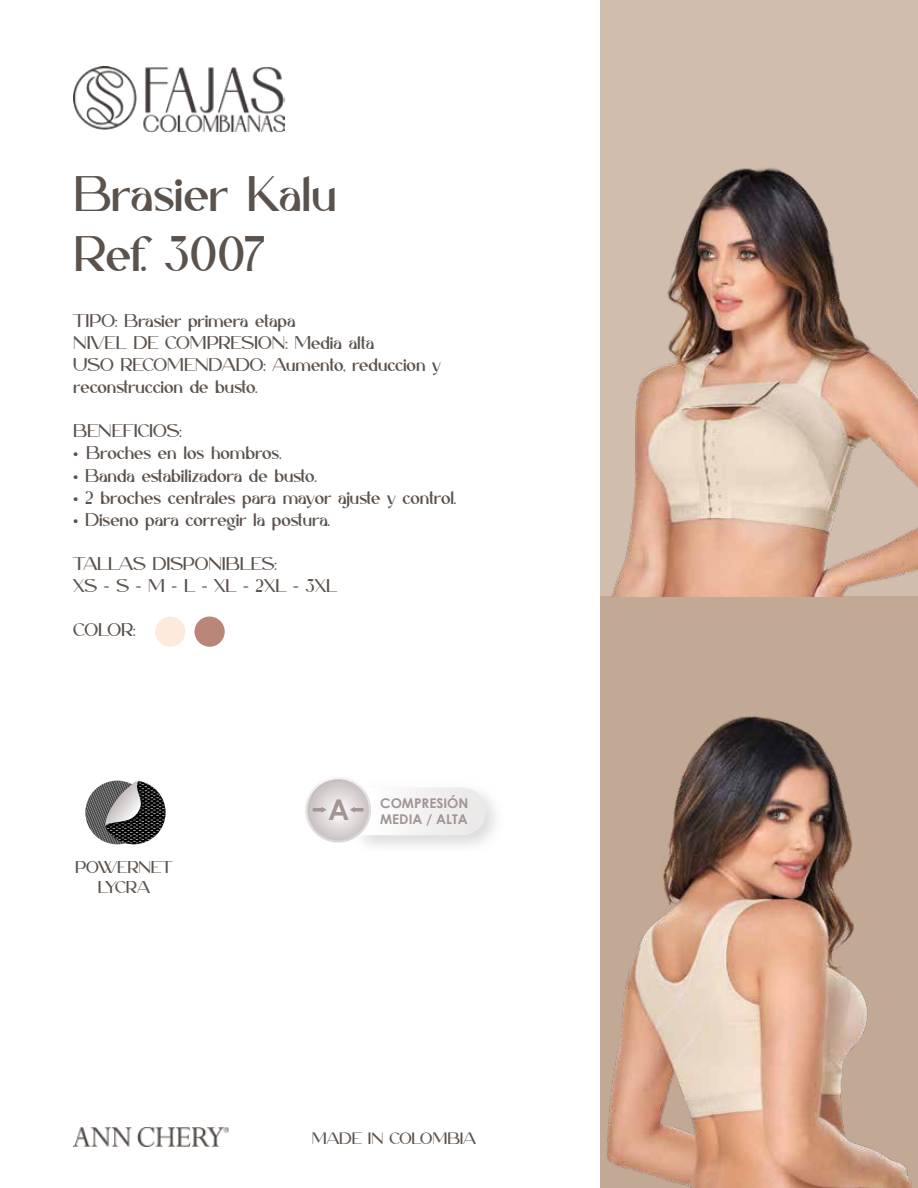
<style>
.page{position:relative;width:918px;height:1188px;background:#fff}
.page>*{position:absolute;margin:0;border:0;box-sizing:border-box;transform-origin:0 0}
.t1{font:49.8px/59.8px "Caligna DEMO Regular";color:#5c524c}
.t2{font:18.45px/22px "Caligna DEMO Regular";color:#5c524c}
.t3{font:17.1px/20.5px "Caligna DEMO Regular";color:#5c524c;text-align:center}
.t4{font:16.5px "Caligna DEMO Regular";color:#5c524c}
.t5{font:700 13.35px/16px "Century Gothic";color:#a29594;text-align:right}
.s1{font-family:"Myriad Pro"}
</style>
<div class="page">
<div style="left:601px;top:0;width:317px;height:597px;background:#d0bdae"></div>
<div style="left:601px;top:597px;width:317px;height:591px;background:#c2a895"></div>
<img style="left:73px;top:1128px;width:156px;height:19px">
<img style="left:73px;top:66px;width:211px;height:66px">
<svg style="left:113px;top:780px;width:27px;height:1px"></svg>
<svg style="left:85px;top:781px;width:81px;height:63px"></svg>
<svg style="left:305px;top:777px;width:66px;height:66px"></svg>
<svg style="left:307px;top:779px;width:62px;height:61px;background:#dad4d5"></svg>
<svg style="left:313px;top:807px;width:14px;height:6px"></svg>
<svg style="left:350px;top:807px;width:14px;height:6px"></svg>
<div style="left:155px;top:617px;width:30px;height:30px;background:#fdeadc;border-radius:50%"></div>
<div style="left:195px;top:617px;width:30px;height:30px;background:#ba867a;border-radius:50%"></div>
<img style="left:607px;top:716px;width:305px;height:472px">
<img style="left:610px;top:168px;width:308px;height:429px">
<h1 class="t1" style="left:73px;top:164px;width:265px">Brasier Kalu<br>Ref. 3007</h1>
<p class="t2" style="left:73px;top:309px;width:369px">TIPO: Brasier primera etapa<br>NIVEL DE COMPRESION: Media alta<br>USO RECOMENDADO: Aumento, reduccion y reconstruccion de busto.</p>
<p class="t2" style="left:73px;top:420px;width:110px">BENEFICIOS:</p>
<p class="t2" style="left:73px;top:442px;width:210px"><span class="s1">•</span> Broches en los hombros.</p>
<p class="t2" style="left:73px;top:464px;width:245px"><span class="s1">•</span> Banda estabilizadora de busto.</p>
<p class="t2" style="left:73px;top:486px;width:384px"><span class="s1">•</span> 2 broches centrales para mayor ajuste y control.</p>
<p class="t2" style="left:73px;top:509px;width:258px"><span class="s1">•</span> Diseno para corregir la postura.</p>
<p class="t2" style="left:73px;top:553px;width:265px">TALLAS DISPONIBLES:<br>XS <span class="s1">-</span> S <span class="s1">-</span> M <span class="s1">-</span> L <span class="s1">-</span> XL <span class="s1">-</span> 2XL <span class="s1">-</span> 3XL</p>
<p class="t2" style="left:73px;top:619px;width:64px">COLOR:</p>
<p class="t3" style="left:75px;top:857px;width:99px">POWERNET<br>LYCRA</p>
<p class="t5" style="left:328px;top:795px;width:142px">COMPRESIÓN<br><sup>A</sup> MEDIA / ALTA</p>
<p class="t4" style="left:312px;top:1129px;width:165px">MADE IN COLOMBIA</p>
</div>
